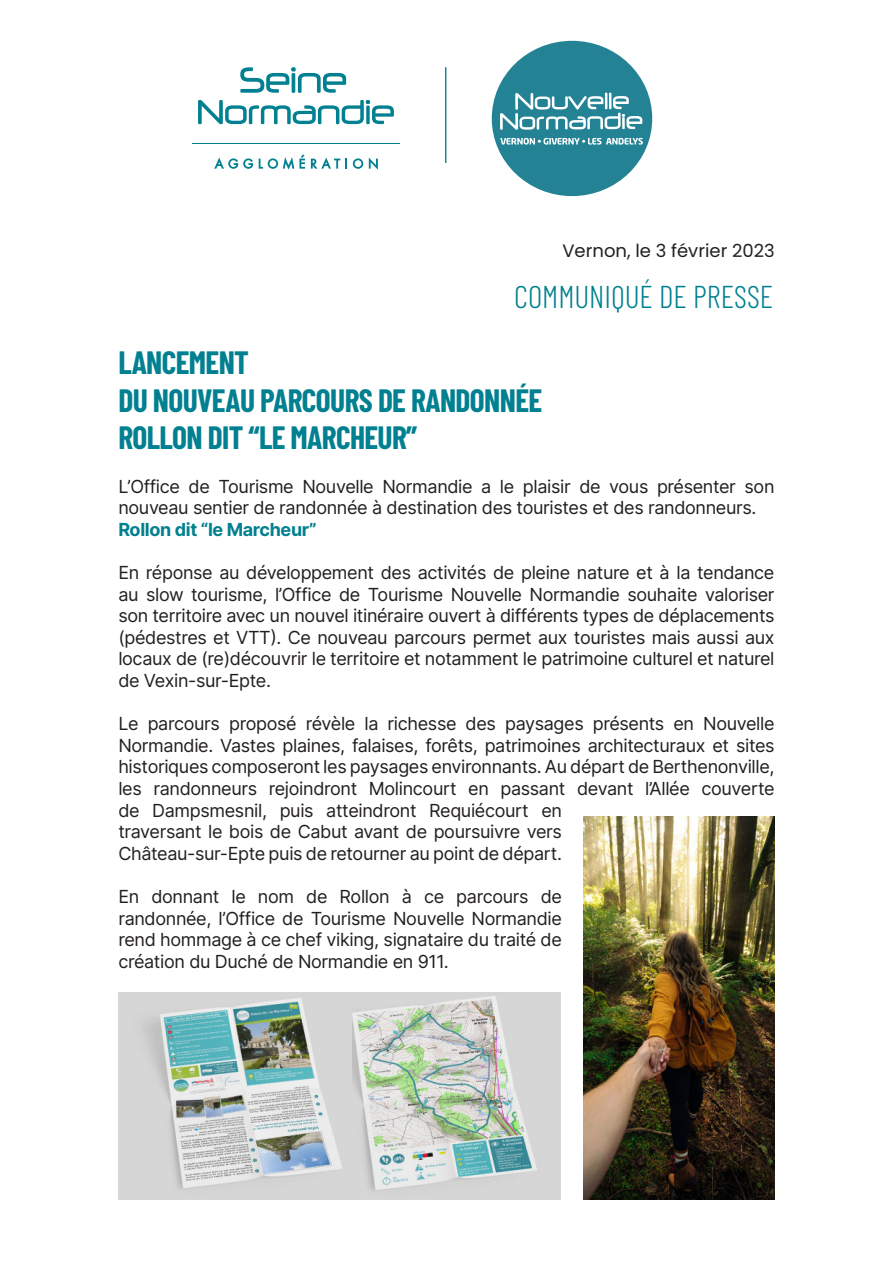
<style>
.page{position:relative;width:893px;height:1263px;background:#fff}
.page>*{position:absolute;margin:0;border:0;box-sizing:border-box;transform-origin:0 0}
.t1{font:700 31.5px/37.8px "Barlow Condensed";letter-spacing:-.02em;color:#008090}
.t2{font:300 31.5px "Barlow Condensed";color:#008090}
.t3{font:18px/21.6px "Inter";letter-spacing:-.02em;color:#231f20}
.t4{font:18px "Poppins";color:#231f20}
.t5{font:700 18px "Inter";letter-spacing:-.02em;color:#008090}
</style>
<div class="page">
<svg style="left:492px;top:41px;width:160px;height:155px"></svg>
<svg style="left:198px;top:100px;width:196px;height:24px"></svg>
<svg style="left:214px;top:158px;width:39px;height:11px"></svg>
<svg style="left:259px;top:155px;width:46px;height:15px"></svg>
<svg style="left:311px;top:158px;width:36px;height:11px"></svg>
<svg style="left:353px;top:158px;width:10px;height:11px"></svg>
<svg style="left:369px;top:158px;width:9px;height:12px"></svg>
<hr style="left:192px;top:143px;width:208px;height:1px;background:#008090">
<svg style="left:240px;top:67px;width:106px;height:26px"></svg>
<hr style="left:445px;top:67px;width:1px;height:96px;background:#238395">
<img style="left:118px;top:993px;width:235px;height:206px">
<img style="left:353px;top:993px;width:207px;height:206px">
<img style="left:583px;top:816px;width:192px;height:383px">
<p class="t4" style="left:562px;top:243px;width:214px">Vernon, le 3 février 2023</p>
<h1 class="t2" style="left:514px;top:286px;width:260px">COMMUNIQUÉ DE PRESSE</h1>
<h1 class="t1" style="left:118px;top:344px;width:425px">LANCEMENT<br>DU NOUVEAU PARCOURS DE RANDONNÉE<br>ROLLON DIT “LE MARCHEUR”</h1>
<p class="t3" style="left:118px;top:475px;width:658px">L’Office de Tourisme Nouvelle Normandie a le plaisir de vous présenter son nouveau sentier de randonnée à destination des touristes et des randonneurs.</p>
<p class="t5" style="left:118px;top:519px;width:200px">Rollon dit “le Marcheur”</p>
<p class="t3" style="left:118px;top:562px;width:658px;text-align:justify">En réponse au développement des activités de pleine nature et à la tendance au slow tourisme, l’Office de Tourisme Nouvelle Normandie souhaite valoriser son territoire avec un nouvel itinéraire ouvert à différents types de déplacements (pédestres et VTT). Ce nouveau parcours permet aux touristes mais aussi aux locaux de (re)découvrir le territoire et notamment le patrimoine culturel et naturel de Vexin-sur-Epte.</p>
<p class="t3" style="left:118px;top:713px;width:658px">Le parcours proposé révèle la richesse des paysages présents en Nouvelle Normandie. Vastes plaines, falaises, forêts, patrimoines architecturaux et sites historiques composeront les paysages environnants. Au départ de Berthenonville, les randonneurs rejoindront Molincourt en passant devant l’Allée couverte de Dampsmesnil, puis atteindront Requiécourt en<br>traversant le bois de Cabut avant de poursuivre vers<br>Château-sur-Epte puis de retourner au point de départ.</p>
<p class="t3" style="left:118px;top:886px;width:445px;text-align:justify">En donnant le nom de Rollon à ce parcours de randonnée, l’Office de Tourisme Nouvelle Normandie rend hommage à ce chef viking, signataire du traité de création du Duché de Normandie en 911.</p>
</div>
